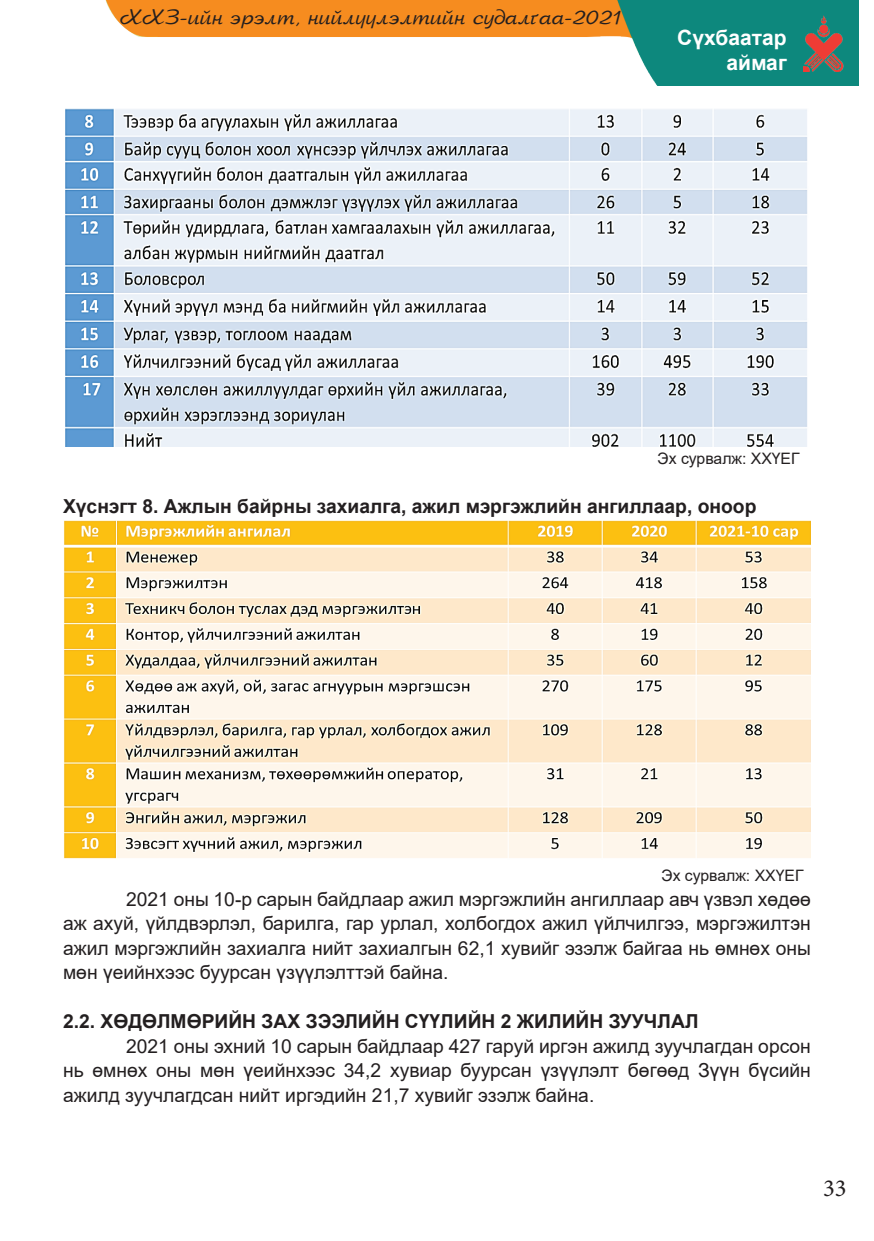
<style>
.page{position:relative;width:874px;height:1241px;background:#fff}
.page>*{position:absolute;margin:0;border:0;box-sizing:border-box;transform-origin:0 0}
.t1{font:24.5px "Minion Pro";color:#231f20}
.t2{font:21px "Mogul Arbat";color:#231f20}
.t3{font:700 21px/25.2px "Arial";color:#fff;text-align:right}
.t4{font:19.25px/24.5px "Arial";color:#231f20;text-align:justify}
.t5{font:700 19.25px "Arial";color:#231f20}
.t6{font:15.75px "Arial";color:#231f20}
</style>
<div class="page">
<img style="left:105px;top:0;width:752px;height:85px">
<img style="left:803px;top:15px;width:43px;height:56px">
<img style="left:65px;top:108px;width:743px;height:338px">
<img style="left:64px;top:520px;width:746px;height:339px">
<p class="t2" style="left:120px;top:5px;width:502px">ХХЗ-ийн эрэлт, нийлүүлэлтийн судалгаа-2021</p>
<p class="t3" style="left:677px;top:25px;width:111px">Сүхбаатар аймаг</p>
<p class="t6" style="left:657px;top:448px;width:144px">Эх сурвалж: ХХҮЕГ</p>
<p class="t5" style="left:63px;top:493px;width:694px">Хүснэгт 8. Ажлын байрны захиалга, ажил мэргэжлийн ангиллаар, оноор</p>
<p class="t6" style="left:661px;top:864px;width:144px">Эх сурвалж: ХХҮЕГ</p>
<p class="t4" style="left:63px;top:886px;width:749px;text-indent:63px">2021 оны 10-р сарын байдлаар ажил мэргэжлийн ангиллаар авч үзвэл хөдөө аж ахуй, үйлдвэрлэл, барилга, гар урлал, холбогдох ажил үйлчилгээ, мэргэжилтэн ажил мэргэжлийн захиалга нийт захиалгын 62,1 хувийг эзэлж байгаа нь өмнөх оны мөн үеийнхээс буурсан үзүүлэлттэй байна.</p>
<p class="t5" style="left:63px;top:1007px;width:636px">2.2. ХӨДӨЛМӨРИЙН ЗАХ ЗЭЭЛИЙН СҮҮЛИЙН 2 ЖИЛИЙН ЗУУЧЛАЛ</p>
<p class="t4" style="left:63px;top:1033px;width:749px;text-indent:63px">2021 оны эхний 10 сарын байдлаар 427 гаруй иргэн ажилд зуучлагдан орсон нь өмнөх оны мөн үеийнхээс 34,2 хувиар буурсан үзүүлэлт бөгөөд Зүүн бүсийн ажилд зуучлагдсан нийт иргэдийн 21,7 хувийг эзэлж байна.</p>
<p class="t1" style="left:822px;top:1171px;width:25px">33</p>
</div>
